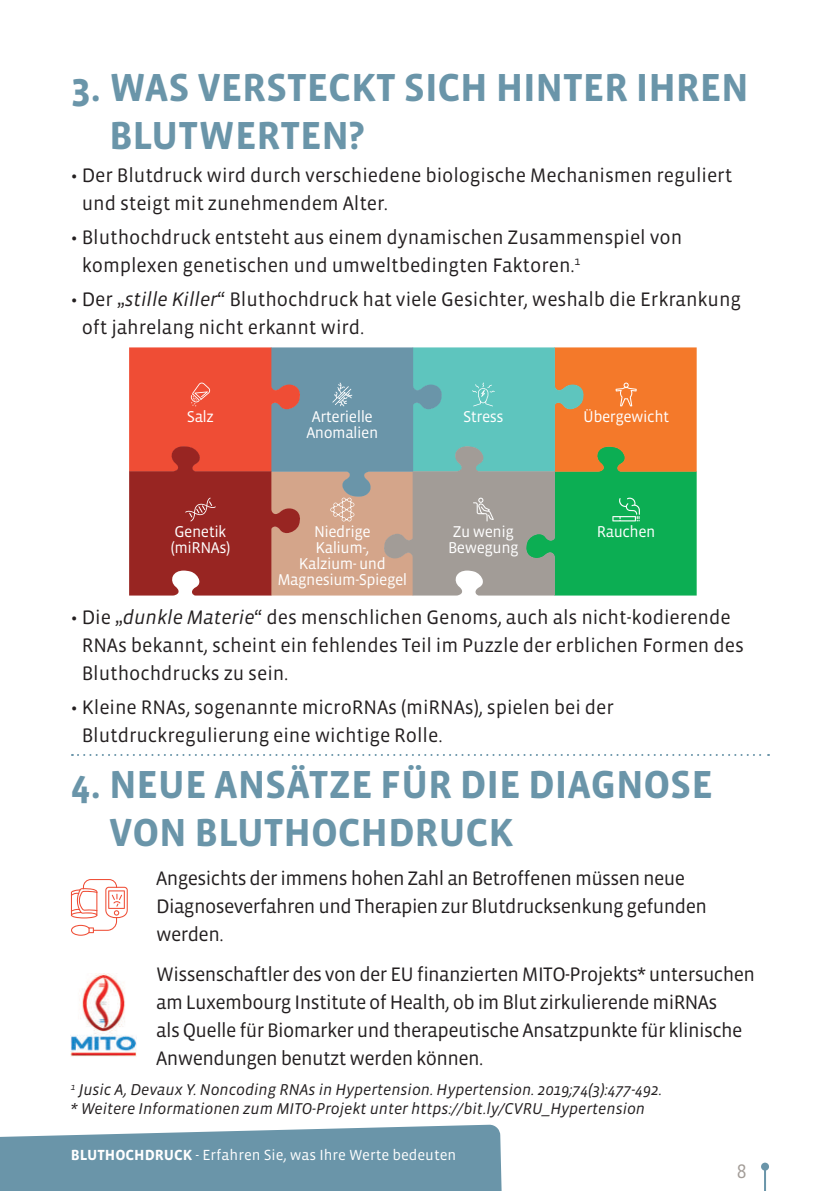
<style>
.page{position:relative;width:840px;height:1191px;background:#fff}
.page>*{position:absolute;margin:0;border:0;box-sizing:border-box;transform-origin:0 0}
.t1{font:700 40px/48px "Vista Sans";letter-spacing:-.005em;color:#6a95a9}
.t2{font:20px/28px "Vista Sans";letter-spacing:-.005em;color:#231f20}
.t3{font:20px/28px "Vista Sans";letter-spacing:-.03em;color:#231f20}
.t4{font:20px "Vista Sans";color:#a29c97}
.t5{font:italic 16px/19.2px "Vista Sans";letter-spacing:-.005em;color:#231f20}
.t6{font:16px/16px "Vista Sans";letter-spacing:-.03em;color:#fff;text-align:center}
.t7{font:15px "Vista Sans";color:#fff}
.s1{font-style:italic}
.s2{font-weight:700}
</style>
<div class="page">
<svg style="left:0;top:1124px;width:502px;height:67px;background:#799fb1"></svg>
<hr style="left:763px;top:1166px;width:2px;height:25px;background:#6a95a9">
<svg style="left:760px;top:1162px;width:8px;height:8px"></svg>
<svg style="left:72px;top:754px;width:696px;height:2px"></svg>
<svg style="left:71px;top:879px;width:57px;height:56px"></svg>
<img style="left:71px;top:973px;width:65px;height:83px">
<svg style="left:129px;top:347px;width:567px;height:248px;background:#98866c"></svg>
<h1 class="t1" style="left:109px;top:64px;width:641px;text-indent:-38px">3. WAS VERSTECKT SICH HINTER IHREN<br>BLUTWERTEN?</h1>
<p class="t2" style="left:82px;top:162px;width:651px;text-indent:-11px">• Der Blutdruck wird durch verschiedene biologische Mechanismen reguliert und steigt mit zunehmendem Alter.</p>
<p class="t2" style="left:82px;top:224px;width:601px;text-indent:-11px">• Bluthochdruck entsteht aus einem dynamischen Zusammenspiel von komplexen genetischen und umweltbedingten Faktoren.<sup>1</sup></p>
<p class="t2" style="left:82px;top:285px;width:660px;text-indent:-11px">• Der „<span class="s1">stille Killer</span>“ Bluthochdruck hat viele Gesichter, weshalb die Erkrankung oft jahrelang nicht erkannt wird.</p>
<p class="t6" style="left:187px;top:409px;width:29px">Salz</p>
<p class="t6" style="left:306px;top:409px;width:73px">Arterielle<br>Anomalien</p>
<p class="t6" style="left:463px;top:409px;width:42px">Stress</p>
<p class="t6" style="left:582px;top:409px;width:88px">Übergewicht</p>
<p class="t6" style="left:174px;top:524px;width:53px">Genetik</p>
<p class="t6" style="left:596px;top:524px;width:60px">Rauchen</p>
<p class="t6" style="left:171px;top:540px;width:61px">(miRNAs)</p>
<p class="t6" style="left:277px;top:524px;width:131px">Niedrige<br>Kalium-,<br>Kalzium- und<br>Magnesium-Spiegel</p>
<p class="t6" style="left:448px;top:524px;width:72px">Zu wenig<br>Bewegung</p>
<p class="t2" style="left:82px;top:604px;width:663px;text-indent:-11px">• Die „<span class="s1">dunkle Materie</span>“ des menschlichen Genoms, auch als nicht-kodierende<br>RNAs bekannt, scheint ein fehlendes Teil im Puzzle der erblichen Formen des<br>Bluthochdrucks zu sein.</p>
<p class="t2" style="left:82px;top:693px;width:533px;text-indent:-11px">• Kleine RNAs, sogenannte microRNAs (miRNAs), spielen bei der<br>Blutdruckregulierung eine wichtige Rolle.</p>
<h1 class="t1" style="left:109px;top:761px;width:605px;text-indent:-38px">4. NEUE ANSÄTZE FÜR DIE DIAGNOSE<br>VON BLUTHOCHDRUCK</h1>
<p class="t3" style="left:156px;top:865px;width:552px">Angesichts der immens hohen Zahl an Betroffenen müssen neue<br>Diagnoseverfahren und Therapien zur Blutdrucksenkung gefunden werden.</p>
<p class="t3" style="left:156px;top:960px;width:600px">Wissenschaftler des von der EU finanzierten MITO-Projekts* untersuchen am Luxembourg Institute of Health, ob im Blut zirkulierende miRNAs<br>als Quelle für Biomarker und therapeutische Ansatzpunkte für klinische Anwendungen benutzt werden können.</p>
<p class="t5" style="left:71px;top:1080px;width:592px"><sup>1</sup> Jusic A, Devaux Y. Noncoding RNAs in Hypertension. Hypertension. 2019;74(3):477-492. * Weitere Informationen zum MITO-Projekt unter https://bit.ly/CVRU_Hypertension</p>
<p class="t7" style="left:71px;top:1147px;width:387px"><span class="s2">BLUTHOCHDRUCK</span> - Erfahren Sie, was Ihre Werte bedeuten</p>
<p class="t4" style="left:736px;top:1160px;width:11px">8</p>
</div>
